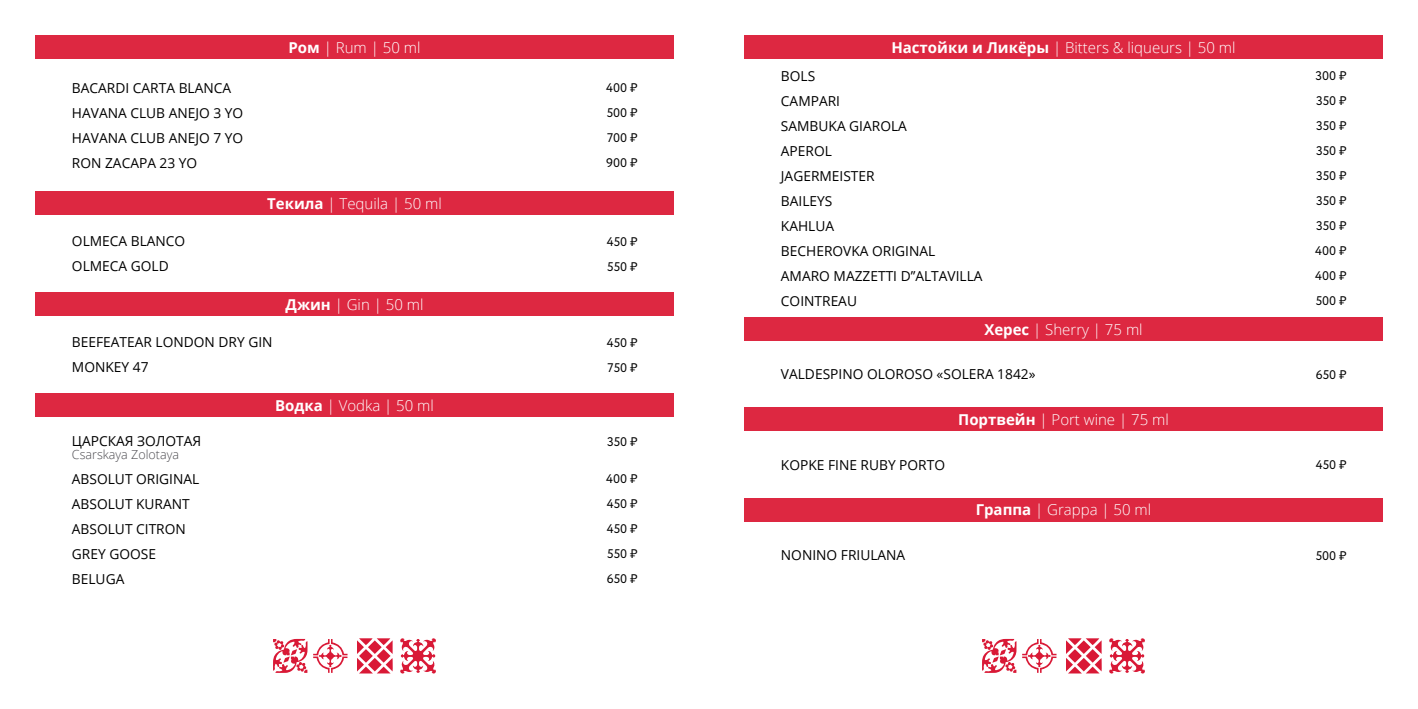
<style>
.page{position:relative;width:1418px;height:709px;background:#fff}
.page>*{position:absolute;margin:0;border:0;box-sizing:border-box;transform-origin:0 0}
.t1{font:300 15px "Open Sans";color:#fff}
.t2{font:13.75px/25px "Open Sans";color:#000}
.t3{font:12.5px/25px "Circe";color:#000;text-align:justify}
.t4{font:300 12.5px "Open Sans";color:#4b4a4f}
.s1{font-weight:700}
</style>
<div class="page">
<div style="left:35px;top:35px;width:638px;height:24px;background:#dd2841"></div>
<div style="left:35px;top:191px;width:638px;height:23px;background:#dd2841"></div>
<div style="left:35px;top:292px;width:638px;height:23px;background:#dd2841"></div>
<div style="left:35px;top:393px;width:638px;height:24px;background:#dd2841"></div>
<svg style="left:400px;top:638px;width:36px;height:36px"></svg>
<svg style="left:357px;top:638px;width:36px;height:35px"></svg>
<svg style="left:313px;top:639px;width:34px;height:34px"></svg>
<svg style="left:273px;top:639px;width:34px;height:34px"></svg>
<div style="left:744px;top:35px;width:638px;height:24px;background:#dd2841"></div>
<div style="left:744px;top:317px;width:638px;height:23px;background:#dd2841"></div>
<div style="left:744px;top:407px;width:638px;height:24px;background:#dd2841"></div>
<div style="left:744px;top:498px;width:638px;height:23px;background:#dd2841"></div>
<svg style="left:1109px;top:638px;width:36px;height:36px"></svg>
<svg style="left:1066px;top:638px;width:35px;height:35px"></svg>
<svg style="left:1022px;top:639px;width:34px;height:34px"></svg>
<svg style="left:982px;top:639px;width:34px;height:34px"></svg>
<p class="t2" style="left:72px;top:75px;width:173px">BACARDI CARTA BLANCA<br>HAVANA CLUB ANEJO 3 YO<br>HAVANA CLUB ANEJO 7 YO<br>RON ZACAPA 23 YO</p>
<p class="t2" style="left:72px;top:228px;width:115px">OLMECA BLANCO<br>OLMECA GOLD</p>
<p class="t1" style="left:288px;top:37px;width:133px"><span class="s1">Ром</span> | Rum | 50 ml</p>
<p class="t1" style="left:267px;top:193px;width:176px"><span class="s1">Текила</span> | Tequila | 50 ml</p>
<p class="t1" style="left:285px;top:294px;width:139px"><span class="s1">Джин</span> | Gin | 50 ml</p>
<p class="t2" style="left:72px;top:329px;width:202px">BEEFEATEAR LONDON DRY GIN<br>MONKEY 47</p>
<p class="t2" style="left:72px;top:428px;width:131px">ЦАРСКАЯ ЗОЛОТАЯ</p>
<p class="t4" style="left:72px;top:445px;width:109px">Csarskaya Zolotaya</p>
<p class="t2" style="left:72px;top:466px;width:129px">ABSOLUT ORIGINAL<br>ABSOLUT KURANT<br>ABSOLUT CITRON<br>GREY GOOSE<br>BELUGA</p>
<p class="t1" style="left:275px;top:395px;width:160px"><span class="s1">Водка</span> | Vodka | 50 ml</p>
<p class="t3" style="left:606px;top:76px;width:33px">400 ₷ 500 ₷ 700 ₷ 900 ₷</p>
<p class="t3" style="left:607px;top:229px;width:32px">450 ₷<br>550 ₷</p>
<p class="t3" style="left:607px;top:330px;width:32px">450 ₷<br>750 ₷</p>
<p class="t3" style="left:607px;top:429px;width:32px">350 ₷</p>
<p class="t3" style="left:606px;top:467px;width:33px">400 ₷ 450 ₷ 450 ₷ 550 ₷ 650 ₷</p>
<p class="t1" style="left:891px;top:37px;width:346px"><span class="s1">Настойки и Ликёры</span> | Bitters &amp; liqueurs | 50 ml</p>
<p class="t2" style="left:781px;top:63px;width:203px">BOLS<br>CAMPARI<br>SAMBUKA GIAROLA<br>APEROL<br>JAGERMEISTER<br>BAILEYS<br>KAHLUA<br>BECHEROVKA ORIGINAL<br>AMARO MAZZETTI D’’ALTAVILLA<br>COINTREAU</p>
<p class="t1" style="left:984px;top:319px;width:160px"><span class="s1">Херес</span> | Sherry | 75 ml</p>
<p class="t2" style="left:781px;top:361px;width:256px">VALDESPINO OLOROSO «SOLERA 1842»</p>
<p class="t2" style="left:781px;top:452px;width:166px">KOPKE FINE RUBY PORTO</p>
<p class="t2" style="left:781px;top:542px;width:126px">NONINO FRIULANA</p>
<p class="t1" style="left:958px;top:409px;width:212px"><span class="s1">Портвейн</span> | Port wine | 75 ml</p>
<p class="t1" style="left:975px;top:499px;width:177px"><span class="s1">Граппа</span> | Grappa | 50 ml</p>
<p class="t3" style="left:1315px;top:64px;width:33px">300 ₷ 350 ₷ 350 ₷ 350 ₷ 350 ₷ 350 ₷ 350 ₷ 400 ₷ 400 ₷ 500 ₷</p>
<p class="t3" style="left:1315px;top:362px;width:32px">650 ₷</p>
<p class="t3" style="left:1315px;top:453px;width:32px">450 ₷</p>
<p class="t3" style="left:1315px;top:543px;width:32px">500 ₷</p>
</div>
